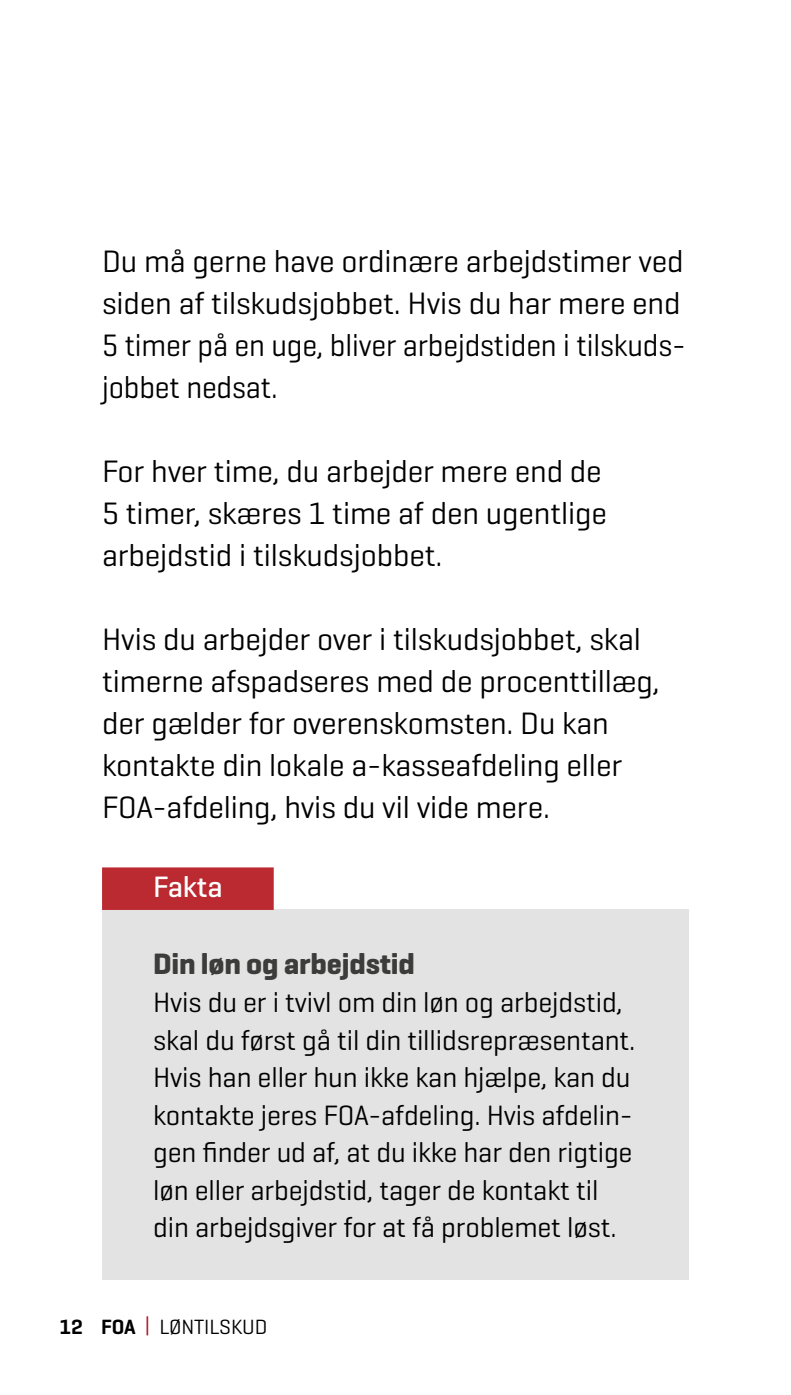
<style>
.page{position:relative;width:791px;height:1395px;background:#fff}
.page>*{position:absolute;margin:0;border:0;box-sizing:border-box;transform-origin:0 0}
.t1{font:31.5px/42px "Geogrotesque";letter-spacing:-.005em;color:#000}
.t2{font:700 30px "Geogrotesque";letter-spacing:-.005em;color:#3c3c3b}
.t3{font:500 30px "Geogrotesque";letter-spacing:-.005em;color:#fff}
.t4{font:28.5px/37.5px "Geogrotesque";letter-spacing:-.005em;color:#000}
.t5{font:21px "Geogrotesque";letter-spacing:-.005em;color:#000}
.s1{font-weight:600}
.s2{color:#ae1122}
</style>
<div class="page">
<div style="left:102px;top:910px;width:587px;height:370px;background:#e3e3e3"></div>
<div style="left:102px;top:867px;width:172px;height:43px;background:#ba2a30"></div>
<p class="t1" style="left:102px;top:239px;width:583px;text-align:justify">Du må gerne have ordinære arbejdstimer ved siden af tilskudsjobbet. Hvis du har mere end 5 timer på en uge, bliver arbejdstiden i tilskuds&shy;jobbet nedsat.</p>
<p class="t1" style="left:102px;top:449px;width:507px">For hver time, du arbejder mere end de<br>5 timer, skæres 1 time af den ugentlige arbejdstid i tilskudsjobbet.</p>
<p class="t1" style="left:102px;top:617px;width:559px">Hvis du arbejder over i tilskudsjobbet, skal timerne afspadseres med de procenttillæg, der gælder for overenskomsten. Du kan kontakte din lokale a-kasseafdeling eller FOA-afdeling, hvis du vil vide mere.</p>
<p class="t3" style="left:153px;top:868px;width:71px">Fakta</p>
<p class="t2" style="left:153px;top:945px;width:263px">Din løn og arbejdstid</p>
<p class="t4" style="left:153px;top:983px;width:484px">Hvis du er i tvivl om din løn og arbejdstid, skal du først gå til din tillidsrepræsentant.<br>Hvis han eller hun ikke kan hjælpe, kan du kontakte jeres FOA-afdeling. Hvis afdelin&shy;gen finder ud af, at du ikke har den rigtige løn eller arbejdstid, tager de kontakt til din arbejdsgiver for at få problemet løst.</p>
<p class="t5" style="left:60px;top:1314px;width:209px"><span class="s1">12 FOA</span> <span class="s2">|</span> LØNTILSKUD</p>
</div>
